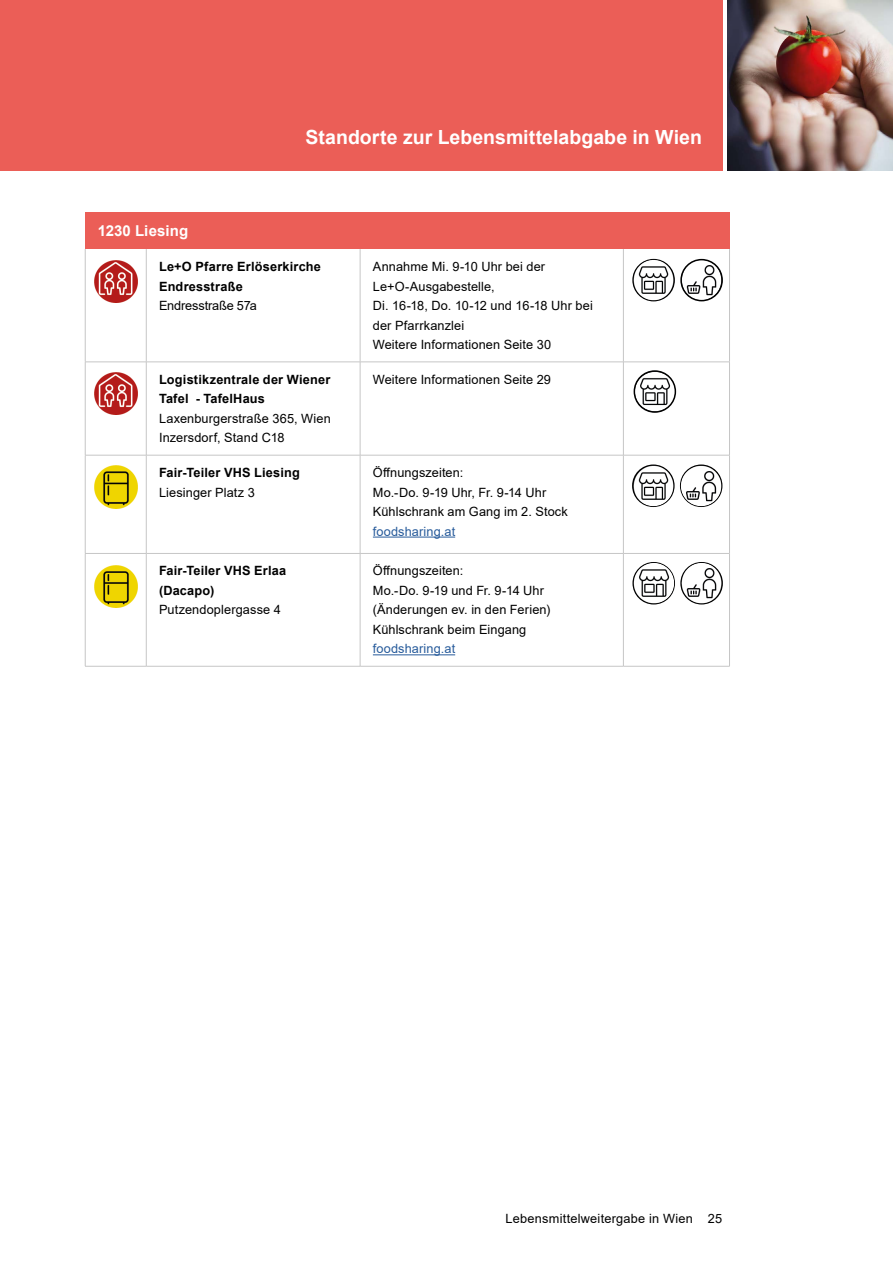
<style>
.page{position:relative;width:893px;height:1263px;background:#fff}
.page>*{position:absolute;margin:0;border:0;box-sizing:border-box;transform-origin:0 0}
.t1{font:700 19.5px "Arial";color:#fff}
.t2{font:700 15px "Arial";letter-spacing:.005em;color:#fff}
.t3{font:12.75px/19.5px "Arial";letter-spacing:.01em;color:#000}
.t4{font:700 12.75px/19.5px "Arial";letter-spacing:.015em;color:#000}
.s1{font-weight:400}
.s2{font-weight:700}
.s3{color:#275b9b}
</style>
<div class="page">
<div style="left:0;top:0;width:723px;height:170px;background:#eb5e57"></div>
<img style="left:727px;top:0;width:166px;height:170px">
<div style="left:85px;top:213px;width:644px;height:36px;background:#eb5e57"></div>
<hr style="left:85px;top:249px;width:1px;height:113px;background:#c6c6c6">
<hr style="left:146px;top:249px;width:1px;height:113px;background:#c6c6c6">
<hr style="left:360px;top:249px;width:1px;height:113px;background:#c6c6c6">
<hr style="left:623px;top:249px;width:1px;height:113px;background:#c6c6c6">
<hr style="left:729px;top:249px;width:1px;height:113px;background:#c6c6c6">
<hr style="left:85px;top:362px;width:61px;height:1px;background:#c6c6c6">
<hr style="left:85px;top:362px;width:1px;height:93px;background:#c6c6c6">
<hr style="left:146px;top:362px;width:214px;height:1px;background:#c6c6c6">
<hr style="left:146px;top:362px;width:1px;height:93px;background:#c6c6c6">
<hr style="left:360px;top:362px;width:263px;height:1px;background:#c6c6c6">
<hr style="left:360px;top:362px;width:1px;height:93px;background:#c6c6c6">
<hr style="left:623px;top:362px;width:107px;height:1px;background:#c6c6c6">
<hr style="left:623px;top:362px;width:1px;height:93px;background:#c6c6c6">
<hr style="left:729px;top:362px;width:1px;height:93px;background:#c6c6c6">
<hr style="left:85px;top:455px;width:61px;height:1px;background:#c6c6c6">
<hr style="left:85px;top:455px;width:1px;height:98px;background:#c6c6c6">
<hr style="left:146px;top:455px;width:214px;height:1px;background:#c6c6c6">
<hr style="left:146px;top:455px;width:1px;height:98px;background:#c6c6c6">
<hr style="left:360px;top:455px;width:263px;height:1px;background:#c6c6c6">
<hr style="left:360px;top:455px;width:1px;height:98px;background:#c6c6c6">
<hr style="left:623px;top:455px;width:107px;height:1px;background:#c6c6c6">
<hr style="left:623px;top:455px;width:1px;height:98px;background:#c6c6c6">
<hr style="left:729px;top:455px;width:1px;height:98px;background:#c6c6c6">
<hr style="left:85px;top:553px;width:61px;height:1px;background:#c6c6c6">
<hr style="left:85px;top:554px;width:1px;height:112px;background:#c6c6c6">
<hr style="left:146px;top:553px;width:214px;height:1px;background:#c6c6c6">
<hr style="left:146px;top:554px;width:1px;height:112px;background:#c6c6c6">
<hr style="left:360px;top:553px;width:263px;height:1px;background:#c6c6c6">
<hr style="left:360px;top:554px;width:1px;height:112px;background:#c6c6c6">
<hr style="left:623px;top:553px;width:107px;height:1px;background:#c6c6c6">
<hr style="left:623px;top:554px;width:1px;height:112px;background:#c6c6c6">
<hr style="left:729px;top:554px;width:1px;height:112px;background:#c6c6c6">
<hr style="left:85px;top:666px;width:61px;height:1px;background:#c6c6c6">
<hr style="left:146px;top:666px;width:214px;height:1px;background:#c6c6c6">
<hr style="left:360px;top:666px;width:263px;height:1px;background:#c6c6c6">
<hr style="left:623px;top:666px;width:107px;height:1px;background:#c6c6c6">
<hr style="left:373px;top:537px;width:82px;height:1px;background:#275b9b">
<hr style="left:373px;top:654px;width:82px;height:1px;background:#275b9b">
<div style="left:632px;top:464px;width:43px;height:43px;border:2px solid #000;border-radius:50%"></div>
<div style="left:680px;top:464px;width:42px;height:43px;border:2px solid #000;border-radius:50%"></div>
<img style="left:95px;top:260px;width:42px;height:43px">
<div style="left:632px;top:259px;width:43px;height:42px;border:2px solid #000;border-radius:50%"></div>
<img style="left:633px;top:260px;width:41px;height:41px;border-radius:21px">
<img style="left:681px;top:260px;width:41px;height:41px;border-radius:21px">
<div style="left:680px;top:259px;width:43px;height:42px;border:2px solid #000;border-radius:50%"></div>
<img style="left:95px;top:372px;width:42px;height:43px">
<img style="left:634px;top:371px;width:41px;height:41px;border-radius:21px">
<div style="left:634px;top:370px;width:42px;height:43px;border:2px solid #000;border-radius:50%"></div>
<img style="left:95px;top:466px;width:42px;height:42px">
<div style="left:632px;top:562px;width:43px;height:42px;border:2px solid #000;border-radius:50%"></div>
<div style="left:680px;top:562px;width:43px;height:42px;border:2px solid #000;border-radius:50%"></div>
<img style="left:633px;top:465px;width:41px;height:41px;border-radius:21px">
<img style="left:681px;top:465px;width:41px;height:41px;border-radius:21px">
<img style="left:95px;top:565px;width:42px;height:43px">
<img style="left:633px;top:563px;width:41px;height:41px;border-radius:21px">
<img style="left:681px;top:563px;width:41px;height:41px;border-radius:21px">
<h1 class="t1" style="left:306px;top:123px;width:398px">Standorte zur Lebensmittelabgabe in Wien</h1>
<h3 class="t2" style="left:98px;top:220px;width:92px">1230 Liesing</h3>
<p class="t4" style="left:159px;top:257px;width:163px">Le+O Pfarre Erlöserkirche<br>Endresstraße<br><span class="s1">Endresstraße 57a</span></p>
<p class="t3" style="left:373px;top:257px;width:221px">Annahme Mi. 9-10 Uhr bei der<br>Le+O-Ausgabestelle,<br>Di. 16-18, Do. 10-12 und 16-18 Uhr bei der Pfarrkanzlei<br>Weitere Informationen Seite 30</p>
<p class="t3" style="left:159px;top:370px;width:173px"><span class="s2">Logistikzentrale der Wiener<br>Tafel - TafelHaus<br></span>Laxenburgerstraße 365, Wien<br>Inzersdorf, Stand C18</p>
<p class="t3" style="left:373px;top:370px;width:180px">Weitere Informationen Seite 29</p>
<p class="t4" style="left:159px;top:463px;width:142px">Fair-Teiler VHS Liesing<br><span class="s1">Liesinger Platz 3</span></p>
<p class="t3" style="left:373px;top:463px;width:197px">Öffnungszeiten:<br>Mo.-Do. 9-19 Uhr, Fr. 9-14 Uhr<br>Kühlschrank am Gang im 2. Stock <span class="s3">foodsharing.at</span></p>
<p class="t4" style="left:159px;top:561px;width:129px">Fair-Teiler VHS Erlaa (Dacapo)<br><span class="s1">Putzendoplergasse 4</span></p>
<p class="t3" style="left:373px;top:561px;width:179px">Öffnungszeiten:<br>Mo.-Do. 9-19 und Fr. 9-14 Uhr (Änderungen ev. in den Ferien)<br>Kühlschrank beim Eingang <span class="s3">foodsharing.at</span></p>
<p class="t3" style="left:506px;top:1209px;width:218px">Lebensmittelweitergabe in Wien 25</p>
</div>
